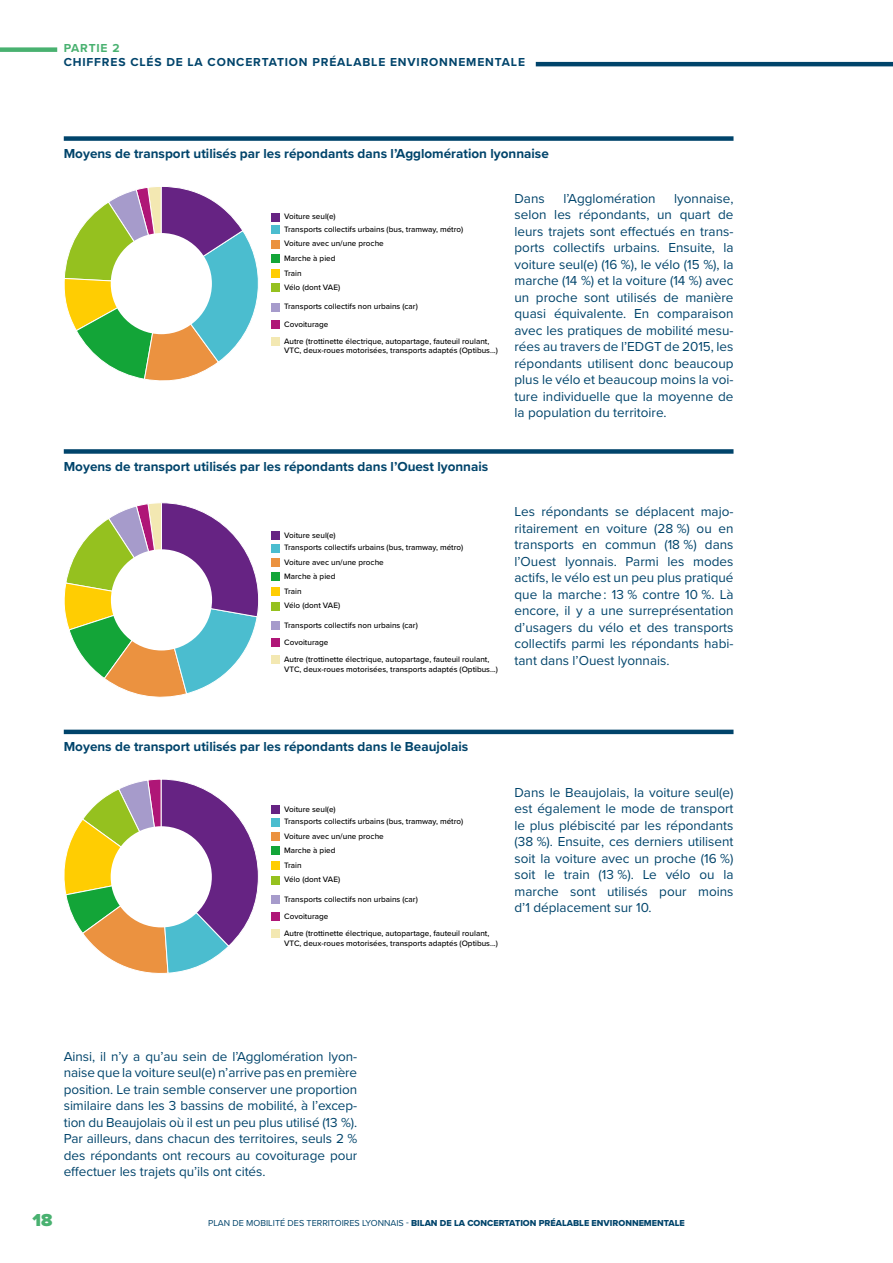
<style>
.page{position:relative;width:893px;height:1263px;background:#fff}
.page>*{position:absolute;margin:0;border:0;box-sizing:border-box;transform-origin:0 0}
.t1{font:900 18px "Proxima Nova";color:#49b170}
.t2{font:13.5px/16.5px "Proxima Nova";color:#00446b;text-align:justify}
.t3{font:700 13.5px "Proxima Nova";color:#00446b}
.t4{font:700 12px "Proxima Nova";letter-spacing:.07em;color:#00446b}
.t5{font:700 12px "Proxima Nova";letter-spacing:.07em;color:#49b170}
.t6{font:9px "Proxima Nova Extrabld";color:#00446b}
.t7{font:500 8.1px/14.5px "Proxima Nova";color:#000}
.s1{font-family:"Proxima Nova"}
</style>
<div class="page">
<div style="left:0;top:47px;width:57px;height:5px;background:#49b170"></div>
<hr style="left:536px;top:62px;width:357px;height:4px;background:#00446b">
<div style="left:64px;top:136px;width:669px;height:5px;background:#00446b"></div>
<div style="left:64px;top:449px;width:669px;height:5px;background:#00446b"></div>
<hr style="left:64px;top:730px;width:669px;height:4px;background:#00446b">
<div style="left:272px;top:213px;width:8px;height:8px;background:#662383"></div>
<div style="left:272px;top:240px;width:8px;height:8px;background:#eb9240"></div>
<div style="left:272px;top:254px;width:8px;height:8px;background:#13a538"></div>
<div style="left:272px;top:269px;width:8px;height:8px;background:#ffcd02"></div>
<div style="left:272px;top:284px;width:8px;height:8px;background:#95c11f"></div>
<div style="left:272px;top:303px;width:8px;height:8px;background:#a69bcb"></div>
<div style="left:272px;top:320px;width:8px;height:8px;background:#af1677"></div>
<div style="left:272px;top:337px;width:8px;height:9px;background:#f3e8b2"></div>
<div style="left:272px;top:226px;width:8px;height:8px;background:#4bbdcf"></div>
<div style="left:272px;top:531px;width:8px;height:8px;background:#662383"></div>
<div style="left:272px;top:558px;width:8px;height:8px;background:#eb9240"></div>
<div style="left:272px;top:573px;width:8px;height:8px;background:#13a538"></div>
<div style="left:272px;top:588px;width:8px;height:8px;background:#ffcd02"></div>
<div style="left:272px;top:602px;width:8px;height:8px;background:#95c11f"></div>
<div style="left:272px;top:621px;width:8px;height:8px;background:#a69bcb"></div>
<div style="left:272px;top:639px;width:8px;height:8px;background:#af1677"></div>
<div style="left:272px;top:656px;width:8px;height:8px;background:#f3e8b2"></div>
<div style="left:272px;top:544px;width:8px;height:8px;background:#4bbdcf"></div>
<div style="left:272px;top:805px;width:8px;height:8px;background:#662383"></div>
<div style="left:272px;top:832px;width:8px;height:8px;background:#eb9240"></div>
<div style="left:272px;top:847px;width:8px;height:8px;background:#13a538"></div>
<div style="left:272px;top:861px;width:8px;height:9px;background:#ffcd02"></div>
<div style="left:272px;top:876px;width:8px;height:8px;background:#95c11f"></div>
<div style="left:272px;top:895px;width:8px;height:8px;background:#a69bcb"></div>
<div style="left:272px;top:913px;width:8px;height:8px;background:#af1677"></div>
<div style="left:272px;top:930px;width:8px;height:8px;background:#f3e8b2"></div>
<div style="left:272px;top:818px;width:8px;height:8px;background:#4bbdcf"></div>
<svg style="left:64px;top:186px;width:195px;height:195px"></svg>
<div style="left:111px;top:233px;width:101px;height:101px;background:#fff;border-radius:50%"></div>
<svg style="left:64px;top:779px;width:195px;height:195px"></svg>
<div style="left:111px;top:826px;width:101px;height:101px;background:#fff;border-radius:50%"></div>
<svg style="left:64px;top:502px;width:195px;height:196px"></svg>
<div style="left:111px;top:549px;width:101px;height:101px;background:#fff;border-radius:50%"></div>
<p class="t5" style="left:64px;top:39px;width:57px">PARTIE 2</p>
<p class="t4" style="left:64px;top:53px;width:463px">CHIFFRES CLÉS DE LA CONCERTATION PRÉALABLE ENVIRONNEMENTALE</p>
<p class="t3" style="left:64px;top:143px;width:487px">Moyens de transport utilisés par les répondants dans l’Agglomération lyonnaise</p>
<p class="t7" style="left:284px;top:209px;width:53px">Voiture seul(e)</p>
<p class="t7" style="left:284px;top:236px;width:101px">Voiture avec un/une proche<br>Marche à pied<br>Train<br>Vélo (dont VAE)</p>
<p class="t7" style="left:284px;top:298px;width:207px;line-height:17.1px">Transports collectifs non urbains (car)<br>Covoiturage<br>Autre (trottinette électrique, autopartage, fauteuil roulant,</p>
<p class="t7" style="left:284px;top:343px;width:215px">VTC, deux-roues motorisées, transports adaptés (Optibus...)</p>
<p class="t7" style="left:284px;top:222px;width:181px">Transports collectifs urbains (bus, tramway, métro)</p>
<p class="t3" style="left:64px;top:456px;width:426px">Moyens de transport utilisés par les répondants dans l’Ouest lyonnais</p>
<p class="t7" style="left:284px;top:527px;width:53px">Voiture seul(e)</p>
<p class="t7" style="left:284px;top:554px;width:101px">Voiture avec un/une proche<br>Marche à pied<br>Train<br>Vélo (dont VAE)</p>
<p class="t7" style="left:284px;top:616px;width:207px;line-height:17.1px">Transports collectifs non urbains (car)<br>Covoiturage<br>Autre (trottinette électrique, autopartage, fauteuil roulant,</p>
<p class="t7" style="left:284px;top:661px;width:215px">VTC, deux-roues motorisées, transports adaptés (Optibus...)</p>
<p class="t7" style="left:284px;top:540px;width:181px">Transports collectifs urbains (bus, tramway, métro)</p>
<p class="t2" style="left:514px;top:189px;width:32px">Dans</p>
<p class="t2" style="left:563px;top:189px;width:94px">l’Agglomération</p>
<p class="t2" style="left:514px;top:189px;width:220px;text-indent:160px">lyonnaise, selon les répondants, un quart de leurs trajets sont effectués en trans&shy;ports collectifs urbains. Ensuite, la voiture seul(e) (16 %), le vélo (15 %), la marche (14 %) et la voiture (14 %) avec un proche sont utilisés de manière quasi équivalente. En comparaison avec les pratiques de mobilité mesu&shy;rées au travers de l’EDGT de 2015, les répondants utilisent donc beaucoup plus le vélo et beaucoup moins la voi&shy;ture individuelle que la moyenne de la population du territoire.</p>
<p class="t2" style="left:514px;top:503px;width:220px">Les répondants se déplacent majo&shy;ritairement en voiture (28 %) ou en transports en commun (18 %) dans l’Ouest lyonnais. Parmi les modes actifs, le vélo est un peu plus pratiqué que la marche : 13 % contre 10 %. Là encore, il y a une surreprésentation d’usagers du vélo et des transports collectifs parmi les répondants habi&shy;tant dans l’Ouest lyonnais.</p>
<p class="t3" style="left:64px;top:736px;width:406px">Moyens de transport utilisés par les répondants dans le Beaujolais</p>
<p class="t7" style="left:284px;top:801px;width:53px">Voiture seul(e)</p>
<p class="t7" style="left:284px;top:828px;width:101px">Voiture avec un/une proche<br>Marche à pied<br>Train<br>Vélo (dont VAE)</p>
<p class="t7" style="left:284px;top:890px;width:207px;line-height:17.1px">Transports collectifs non urbains (car)<br>Covoiturage<br>Autre (trottinette électrique, autopartage, fauteuil roulant,</p>
<p class="t7" style="left:284px;top:935px;width:215px">VTC, deux-roues motorisées, transports adaptés (Optibus...)</p>
<p class="t7" style="left:284px;top:814px;width:181px">Transports collectifs urbains (bus, tramway, métro)</p>
<p class="t2" style="left:514px;top:783px;width:221px">Dans le Beaujolais, la voiture seul(e) est également le mode de transport le plus plébiscité par les répondants (38 %). Ensuite, ces derniers utilisent soit la voiture avec un proche (16 %) soit le train (13 %). Le vélo ou la marche sont utilisés pour moins d’1 déplacement sur 10.</p>
<p class="t2" style="left:64px;top:1047px;width:295px">Ainsi, il n’y a qu’au sein de l’Agglomération lyon&shy;naise que la voiture seul(e) n’arrive pas en première position. Le train semble conserver une proportion similaire dans les 3 bassins de mobilité, à l’excep&shy;tion du Beaujolais où il est un peu plus utilisé (13 %).<br>Par ailleurs, dans chacun des territoires, seuls 2 % des répondants ont recours au covoiturage pour effectuer les trajets qu’ils ont cités.</p>
<h1 class="t1" style="left:33px;top:1206px;width:22px">18</h1>
<p class="t6" style="left:208px;top:1216px;width:478px"><span class="s1">PLAN DE MOBILITÉ DES TERRITOIRES LYONNAIS -</span> BILAN DE LA CONCERTATION PRÉALABLE ENVIRONNEMENTALE</p>
</div>
